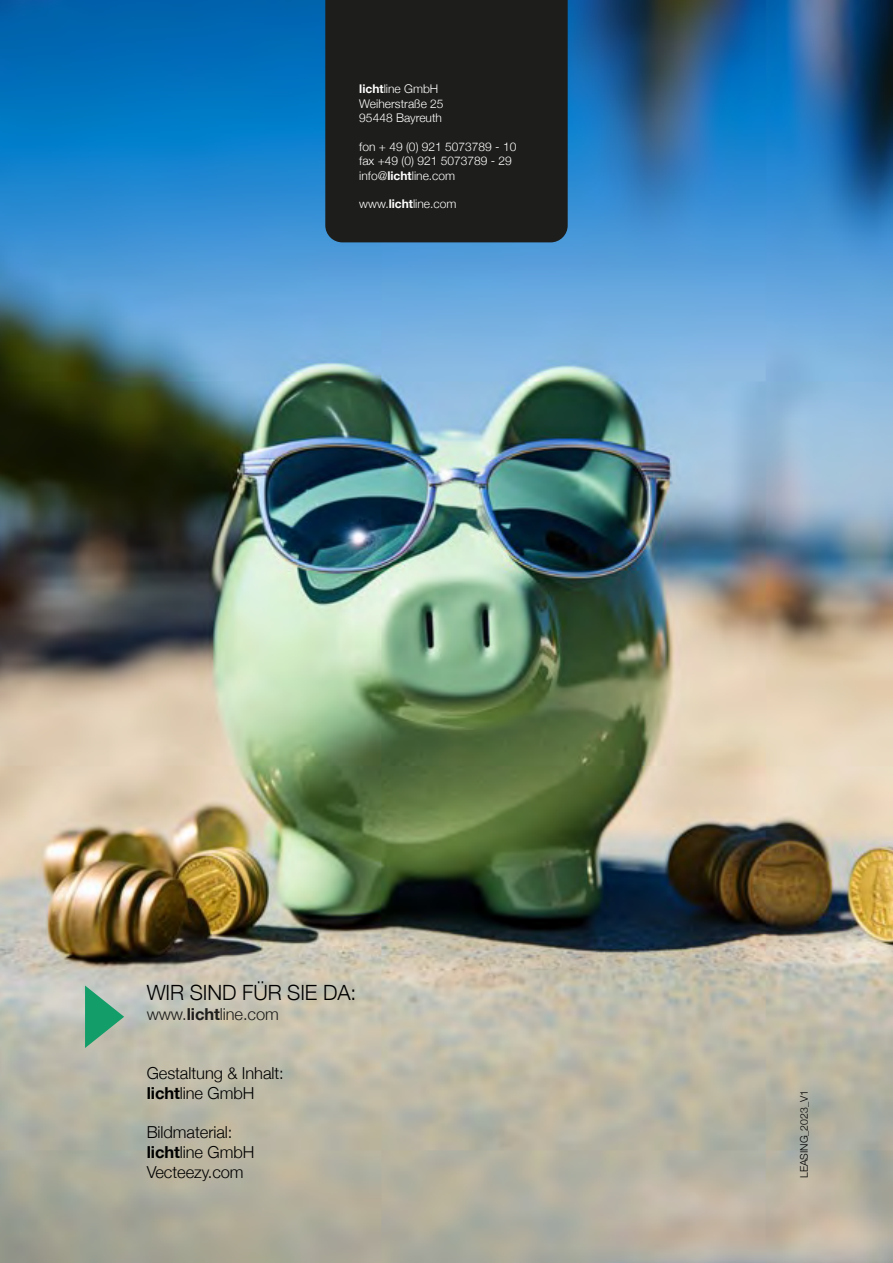
<style>
.page{position:relative;width:893px;height:1263px;background:#fff}
.page>*{position:absolute;margin:0;border:0;box-sizing:border-box;transform-origin:0 0}
.t1{font:300 21px "Helvetica Neue";letter-spacing:-.005em;color:#000}
.t2{font:300 16.5px/19.8px "Helvetica Neue";letter-spacing:-.005em;color:#000}
.t3{font:300 16.5px "Helvetica Neue";letter-spacing:-.005em;color:#1d1d1b}
.t4{font:300 12px/14.4px "Helvetica Neue";color:#fff}
.t5{font:300 10.5px "Helvetica Neue";letter-spacing:-.005em;color:#000}
.s1{font-weight:700}
</style>
<div class="page">
<img style="left:0;top:0;width:892px;height:1263px">
<hr style="left:892px;top:0;width:1px;height:1263px;background:#139d68">
<svg style="left:85px;top:985px;width:39px;height:63px;background:#6bb090"></svg>
<div style="left:325px;top:0;width:243px;height:242px;background:#1d1d1b"></div>
<p class="t4" style="left:359px;top:81px;width:86px"><span class="s1">licht</span>line GmbH<br>Weiherstraße 25<br>95448 Bayreuth</p>
<p class="t4" style="left:359px;top:138px;width:159px">fon + 49 (0) 921 5073789 - 10 fax +49 (0) 921 5073789 - 29 info@<span class="s1">licht</span>line.com</p>
<p class="t4" style="left:359px;top:196px;width:99px">www.<span class="s1">licht</span>line.com</p>
<h1 class="t1" style="left:147px;top:975px;width:211px">WIR SIND FÜR SIE DA:</h1>
<h2 class="t3" style="left:147px;top:1000px;width:134px">www.<span class="s1">licht</span>line.com</h2>
<h2 class="t2" style="left:147px;top:1062px;width:139px">Gestaltung &amp; Inhalt: <span class="s1">licht</span>line GmbH</h2>
<h2 class="t2" style="left:147px;top:1121px;width:109px">Bildmaterial: <span class="s1">licht</span>line GmbH<br>Vecteezy.com</h2>
<p class="t5" style="left:796px;top:1178px;width:89px;rotate:-90deg">LEASING_2023_V1</p>
</div>
